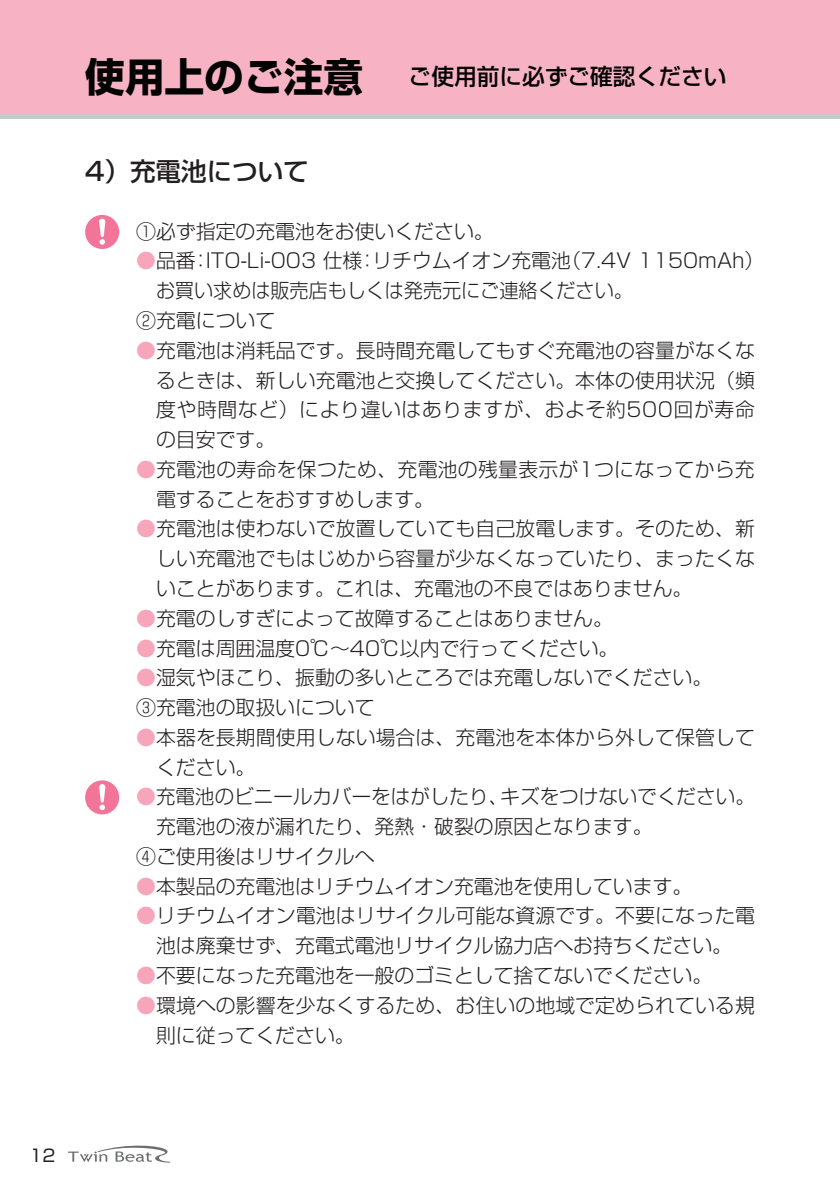
<style>
.page{position:relative;width:840px;height:1191px;background:#fff}
.page>*{position:absolute;margin:0;border:0;box-sizing:border-box;transform-origin:0 0}
.t1{font:500 25.6px "Shin Go Pro";color:#231f20}
.t2{font:500 22.6px "Shin Go Pro";color:#030303}
.t3{font:300 19.8px/29.8px "Shin Go Pro";color:#231f20}
.t4{font:300 19.8px "Shin Go Pro";color:#231f20;scale:.96 1}
.t5{font:17px "Shin Go Pro";color:#231f20}
.s1{font-weight:700;font-size:39.6px}
.s2{color:#f6a5ba}
</style>
<div class="page">
<div style="left:0;top:0;width:839px;height:113px;background:#f7b3c4"></div>
<div style="left:0;top:113px;width:839px;height:6px;background:#c7c8ca"></div>
<svg style="left:68px;top:1145px;width:102px;height:17px"></svg>
<div style="left:85px;top:780px;width:34px;height:34px;background:#f27499;border-radius:50%"></div>
<svg style="left:99px;top:784px;width:6px;height:26px"></svg>
<div style="left:85px;top:215px;width:34px;height:34px;background:#f27499;border-radius:50%"></div>
<svg style="left:99px;top:219px;width:6px;height:26px"></svg>
<p class="t2" style="left:85px;top:58px;width:642px"><span class="s1">使用上のご注意</span>　　ご使用前に必ずご確認ください</p>
<p class="t1" style="left:85px;top:150px;width:225px">4）充電池について</p>
<p class="t3" style="left:136px;top:214px;width:359px">①必ず指定の充電池をお使いください。</p>
<p class="t3" style="left:136px;top:243px;width:629px"><span class="s2">●</span>品番：ITO-Li-003 仕様：リチウムイオン充電池（7.4V 1150mAh）</p>
<p class="t4" style="left:156px;top:274px;width:498px">お買い求めは販売店もしくは発売元にご連絡ください。</p>
<p class="t3" style="left:136px;top:303px;width:140px">②充電について</p>
<p class="t3" style="left:156px;top:333px;width:600px;text-align:justify;text-indent:-20px"><span class="s2">●</span>充電池は消耗品です。長時間充電してもすぐ充電池の容量がなくなるときは、新しい充電池と交換してください。本体の使用状況（頻度や時間など）により違いはありますが、およそ約500回が寿命の目安です。</p>
<p class="t3" style="left:156px;top:452px;width:600px;text-indent:-20px"><span class="s2">●</span>充電池の寿命を保つため、充電池の残量表示が1つになってから充電することをおすすめします。</p>
<p class="t3" style="left:156px;top:511px;width:600px;text-align:justify;text-indent:-20px"><span class="s2">●</span>充電池は使わないで放置していても自己放電します。そのため、新しい充電池でもはじめから容量が少なくなっていたり、まったくないことがあります。これは、充電池の不良ではありません。</p>
<p class="t3" style="left:136px;top:601px;width:478px"><span class="s2">●</span>充電のしすぎによって故障することはありません。</p>
<p class="t3" style="left:136px;top:630px;width:483px"><span class="s2">●</span>充電は周囲温度0℃～40℃以内で行ってください。</p>
<p class="t3" style="left:136px;top:660px;width:577px"><span class="s2">●</span>湿気やほこり、振動の多いところでは充電しないでください。<br>③充電池の取扱いについて</p>
<p class="t3" style="left:156px;top:720px;width:600px;text-indent:-20px"><span class="s2">●</span>本器を長期間使用しない場合は、充電池を本体から外して保管してください。</p>
<p class="t3" style="left:136px;top:779px;width:619px"><span class="s2">●</span>充電池のビニールカバーをはがしたり、キズをつけないでください。</p>
<p class="t3" style="left:156px;top:809px;width:498px">充電池の液が漏れたり、発熱・破裂の原因となります。</p>
<p class="t3" style="left:136px;top:839px;width:240px">④ご使用後はリサイクルへ</p>
<p class="t3" style="left:136px;top:869px;width:557px"><span class="s2">●</span>本製品の充電池はリチウムイオン充電池を使用しています。</p>
<p class="t3" style="left:136px;top:898px;width:619px;text-align:center"><span class="s2">●</span>リチウムイオン電池はリサイクル可能な資源です。不要になった電池は廃棄せず、充電式電池リサイクル協力店へお持ちください。</p>
<p class="t3" style="left:136px;top:958px;width:577px"><span class="s2">●</span>不要になった充電池を一般のゴミとして捨てないでください。</p>
<p class="t3" style="left:156px;top:988px;width:600px;text-indent:-20px"><span class="s2">●</span>環境への影響を少なくするため、お住いの地域で定められている規則に従ってください。</p>
<p class="t5" style="left:30px;top:1141px;width:27px">12</p>
</div>
